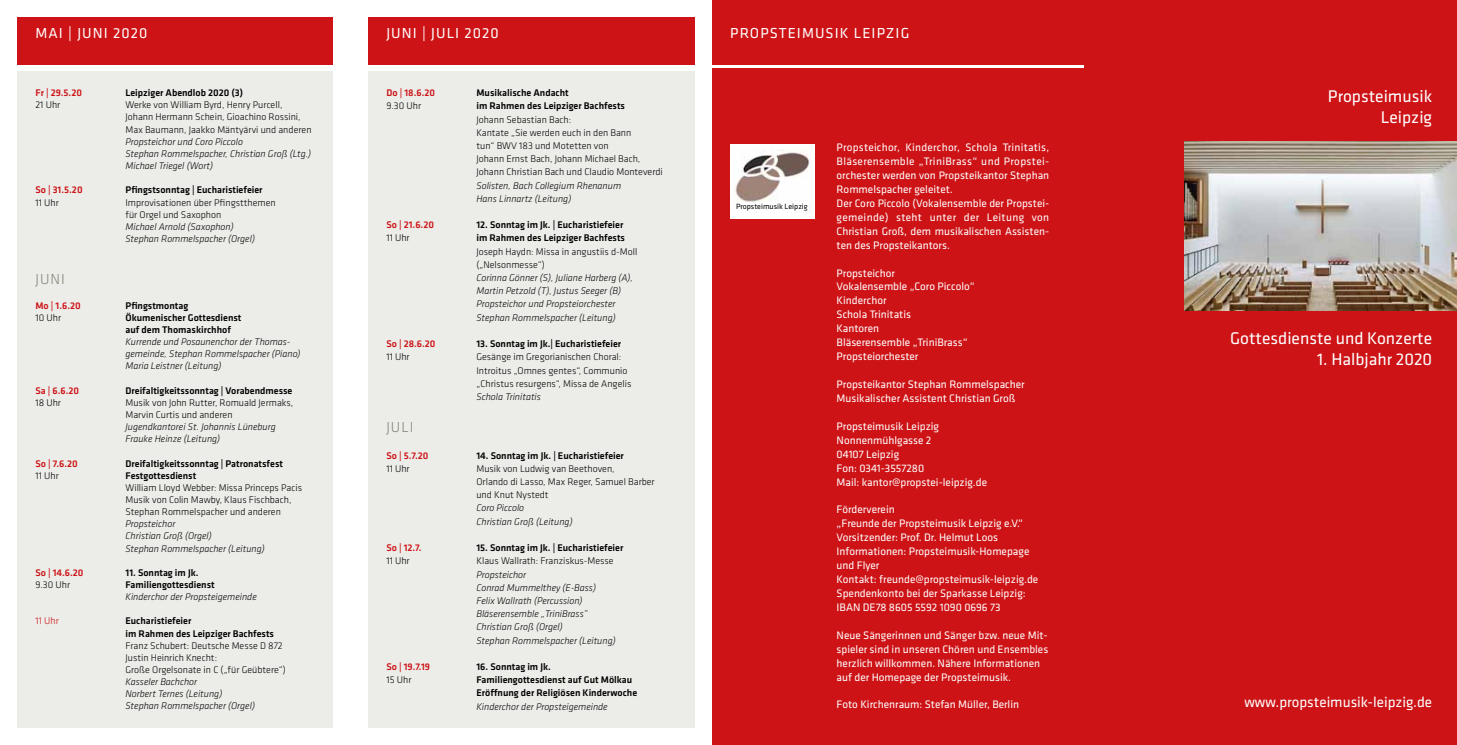
<style>
.page{position:relative;width:1457px;height:745px;background:#fff}
.page>*{position:absolute;margin:0;border:0;box-sizing:border-box;transform-origin:0 0}
.t1{font:17.5px/21px "Klavika Basic";color:#fff;text-align:right}
.t2{font:15px "Klavika Basic";letter-spacing:.01em;color:#fff}
.t3{font:15px "Klavika Basic";letter-spacing:.07em;color:#fff}
.t4{font:300 15px "Klavika Basic";letter-spacing:.07em;color:#868578}
.t5{font:11.25px/13.9px "Klavika Basic";color:#fff}
.t6{font:300 10px/13.2px "Klavika Basic";color:#000}
.t7{font:italic 300 10px/13.2px "Klavika Basic";color:#000}
.t8{font:500 10px/12.1px "Klavika Basic";color:#000}
.t9{font:500 10px "Klavika Basic";color:#cd1316}
.t10{font:300 10px "Klavika Basic";color:#cd1316}
.t11{font:7.88px "Klavika Basic";color:#000}
</style>
<div class="page">
<div style="left:369px;top:71px;width:325px;height:655px;background:#ecece9"></div>
<div style="left:369px;top:18px;width:325px;height:47px;background:#cd1316"></div>
<div style="left:18px;top:71px;width:315px;height:655px;background:#ecece9"></div>
<div style="left:18px;top:18px;width:315px;height:47px;background:#cd1316"></div>
<div style="left:712px;top:71px;width:383px;height:673px;background:#cd1316"></div>
<div style="left:712px;top:68px;width:383px;height:75px;background:#cd1316"></div>
<div style="left:730px;top:144px;width:84px;height:74px;background:#fff"></div>
<img style="left:735px;top:149px;width:75px;height:64px">
<div style="left:712px;top:0;width:383px;height:65px;background:#cd1316"></div>
<div style="left:734px;top:202px;width:75px;height:9px;background:#fff"></div>
<div style="left:1084px;top:0;width:372px;height:744px;background:#cd1316"></div>
<img style="left:1184px;top:141px;width:272px;height:169px">
<h2 class="t3" style="left:35px;top:23px;width:113px">MAI | JUNI 2020</h2>
<p class="t9" style="left:35px;top:86px;width:48px">Fr | 29.5.20</p>
<p class="t8" style="left:125px;top:86px;width:119px">Leipziger Abendlob 2020 (3)</p>
<p class="t6" style="left:35px;top:98px;width:26px">21 Uhr</p>
<p class="t6" style="left:125px;top:99px;width:188px;line-height:12.1px">Werke von William Byrd, Henry Purcell,<br>Johann Hermann Schein, Gioachino Rossini,<br>Max Baumann, Jaakko Mäntyärvi und anderen</p>
<p class="t7" style="left:125px;top:135px;width:187px;line-height:12.1px">Propsteichor und Coro Piccolo<br>Stephan Rommelspacher, Christian Groß (Ltg.)<br>Michael Triegel (Wort)</p>
<p class="t9" style="left:35px;top:183px;width:49px">So | 31.5.20</p>
<p class="t8" style="left:125px;top:183px;width:139px">Pfingstsonntag | Eucharistiefeier</p>
<p class="t6" style="left:35px;top:195px;width:25px">11 Uhr</p>
<p class="t6" style="left:125px;top:196px;width:152px;line-height:12.1px">Improvisationen über Pfingstthemen für Orgel und Saxophon</p>
<p class="t7" style="left:125px;top:220px;width:131px;line-height:12.1px">Michael Arnold (Saxophon)<br>Stephan Rommelspacher (Orgel)</p>
<h2 class="t4" style="left:35px;top:270px;width:31px">JUNI</h2>
<p class="t9" style="left:35px;top:298px;width:47px">Mo | 1.6.20</p>
<p class="t8" style="left:125px;top:299px;width:64px">Pfingstmontag</p>
<p class="t6" style="left:35px;top:310px;width:27px">10 Uhr</p>
<p class="t8" style="left:125px;top:311px;width:117px">Ökumenischer Gottesdienst auf dem Thomaskirchhof</p>
<p class="t7" style="left:125px;top:335px;width:177px;line-height:12.1px">Kurrende und Posaunenchor der Thomas&shy;gemeinde, Stephan Rommelspacher (Piano)<br>Maria Leistner (Leitung)</p>
<p class="t9" style="left:35px;top:383px;width:45px">Sa | 6.6.20</p>
<p class="t8" style="left:125px;top:384px;width:168px">Dreifaltigkeitssonntag | Vorabendmesse</p>
<p class="t6" style="left:35px;top:395px;width:27px">18 Uhr</p>
<p class="t6" style="left:125px;top:396px;width:169px;line-height:12.1px">Musik von John Rutter, Romuald Jermaks,<br>Marvin Curtis und anderen</p>
<p class="t7" style="left:125px;top:420px;width:152px;line-height:12.1px">Jugendkantorei St. Johannis Lüneburg<br>Frauke Heinze (Leitung)</p>
<p class="t9" style="left:35px;top:456px;width:44px">So | 7.6.20</p>
<p class="t8" style="left:125px;top:456px;width:159px">Dreifaltigkeitssonntag | Patronatsfest</p>
<p class="t6" style="left:35px;top:468px;width:25px">11 Uhr</p>
<p class="t8" style="left:125px;top:469px;width:72px">Festgottesdienst</p>
<p class="t6" style="left:125px;top:481px;width:178px;line-height:12.1px">William Lloyd Webber: Missa Princeps Pacis<br>Musik von Colin Mawby, Klaus Fischbach,<br>Stephan Rommelspacher und anderen</p>
<p class="t7" style="left:125px;top:517px;width:141px;line-height:12.1px">Propsteichor<br>Christian Groß (Orgel)<br>Stephan Rommelspacher (Leitung)</p>
<p class="t9" style="left:35px;top:565px;width:50px">So | 14.6.20</p>
<p class="t8" style="left:125px;top:566px;width:75px">11. Sonntag im Jk.</p>
<p class="t6" style="left:35px;top:577px;width:36px">9.30 Uhr</p>
<p class="t8" style="left:125px;top:578px;width:91px">Familiengottesdienst</p>
<p class="t7" style="left:125px;top:589px;width:133px">Kinderchor der Propsteigemeinde</p>
<p class="t10" style="left:35px;top:614px;width:25px">11 Uhr</p>
<p class="t8" style="left:125px;top:614px;width:150px">Eucharistiefeier<br>im Rahmen des Leipziger Bachfests</p>
<p class="t6" style="left:125px;top:638px;width:162px;line-height:12.1px">Franz Schubert: Deutsche Messe D 872<br>Justin Heinrich Knecht:<br>Große Orgelsonate in C („für Geübtere“)</p>
<p class="t7" style="left:125px;top:675px;width:131px;line-height:12.1px">Kasseler Bachchor<br>Norbert Ternes (Leitung)<br>Stephan Rommelspacher (Orgel)</p>
<h2 class="t3" style="left:386px;top:23px;width:114px">JUNI | JULI 2020</h2>
<p class="t9" style="left:386px;top:86px;width:50px">Do | 18.6.20</p>
<p class="t8" style="left:476px;top:86px;width:94px">Musikalische Andacht</p>
<p class="t6" style="left:386px;top:99px;width:36px">9.30 Uhr</p>
<p class="t8" style="left:476px;top:100px;width:150px">im Rahmen des Leipziger Bachfests</p>
<p class="t6" style="left:476px;top:112px;width:188px">Johann Sebastian Bach:<br>Kantate „Sie werden euch in den Bann<br>tun“ BWV 183 und Motetten von<br>Johann Ernst Bach, Johann Michael Bach, Johann Christian Bach und Claudio Monteverdi</p>
<p class="t7" style="left:476px;top:178px;width:146px">Solisten, Bach Collegium Rhenanum<br>Hans Linnartz (Leitung)</p>
<p class="t9" style="left:386px;top:218px;width:49px">So | 21.6.20</p>
<p class="t8" style="left:476px;top:218px;width:148px">12. Sonntag im Jk. | Eucharistiefeier</p>
<p class="t6" style="left:386px;top:231px;width:25px">11 Uhr</p>
<p class="t8" style="left:476px;top:232px;width:150px">im Rahmen des Leipziger Bachfests</p>
<p class="t6" style="left:476px;top:244px;width:162px">Joseph Haydn: Missa in angustiis d-Moll („Nelsonmesse“)</p>
<p class="t7" style="left:476px;top:271px;width:158px">Corinna Gönner (S), Juliane Harberg (A), Martin Petzold (T), Justus Seeger (B)<br>Propsteichor und Propsteiorchester Stephan Rommelspacher (Leitung)</p>
<p class="t9" style="left:386px;top:337px;width:51px">So | 28.6.20</p>
<p class="t8" style="left:476px;top:337px;width:146px">13. Sonntag im Jk.| Eucharistiefeier</p>
<p class="t6" style="left:386px;top:350px;width:25px">11 Uhr</p>
<p class="t6" style="left:476px;top:350px;width:156px">Gesänge im Gregorianischen Choral:<br>Introitus „Omnes gentes“, Communio „Christus resurgens“, Missa de Angelis</p>
<p class="t7" style="left:476px;top:389px;width:66px">Schola Trinitatis</p>
<h2 class="t4" style="left:386px;top:418px;width:29px">JULI</h2>
<p class="t9" style="left:386px;top:448px;width:43px">So | 5.7.20</p>
<p class="t8" style="left:476px;top:448px;width:149px">14. Sonntag im Jk. | Eucharistiefeier</p>
<p class="t6" style="left:386px;top:461px;width:25px">11 Uhr</p>
<p class="t6" style="left:476px;top:461px;width:180px">Musik von Ludwig van Beethoven,<br>Orlando di Lasso, Max Reger, Samuel Barber und Knut Nystedt</p>
<p class="t7" style="left:476px;top:501px;width:98px">Coro Piccolo<br>Christian Groß (Leitung)</p>
<p class="t9" style="left:386px;top:540px;width:37px">So | 12.7.</p>
<p class="t8" style="left:476px;top:541px;width:148px">15. Sonntag im Jk. | Eucharistiefeier</p>
<p class="t6" style="left:386px;top:554px;width:25px">11 Uhr</p>
<p class="t6" style="left:476px;top:554px;width:139px">Klaus Wallrath: Franziskus-Messe</p>
<p class="t7" style="left:476px;top:567px;width:141px">Propsteichor<br>Conrad Mummelthey (E-Bass)<br>Felix Wallrath (Percussion)<br>Bläserensemble „TriniBrass”<br>Christian Groß (Orgel)<br>Stephan Rommelspacher (Leitung)</p>
<p class="t9" style="left:386px;top:659px;width:45px">So | 19.7.19</p>
<p class="t8" style="left:476px;top:660px;width:76px">16. Sonntag im Jk.</p>
<p class="t6" style="left:386px;top:672px;width:27px">15 Uhr</p>
<p class="t8" style="left:476px;top:672px;width:162px;line-height:13.2px">Familiengottesdienst auf Gut Mölkau<br>Eröffnung der Religiösen Kinderwoche</p>
<p class="t7" style="left:476px;top:699px;width:133px">Kinderchor der Propsteigemeinde</p>
<h2 class="t2" style="left:730px;top:23px;width:40px">Propsteimusik</h2>
<h2 class="t2" style="left:854px;top:23px;width:49px">Leipzig</h2>
<p class="t11" style="left:736px;top:201px;width:73px">Propsteimusik Leipzig</p>
<p class="t5" style="left:836px;top:140px;width:214px">Propsteichor, Kinderchor, Schola Trinitatis, Bläserensemble „TriniBrass“ und Propstei&shy;orchester werden von Propsteikantor Stephan Rommelspacher geleitet.<br>Der Coro Piccolo (Vokalensemble der Propstei&shy;gemeinde) steht unter der Leitung von Christian Groß, dem musikalischen Assisten&shy;ten des Propsteikantors.</p>
<p class="t5" style="left:836px;top:265px;width:140px">Propsteichor<br>Vokalensemble „Coro Piccolo“<br>Kinderchor<br>Schola Trinitatis<br>Kantoren<br>Bläserensemble „TriniBrass“<br>Propsteiorchester</p>
<p class="t5" style="left:836px;top:376px;width:189px">Propsteikantor Stephan Rommelspacher<br>Musikalischer Assistent Christian Groß</p>
<p class="t5" style="left:836px;top:418px;width:152px">Propsteimusik Leipzig<br>Nonnenmühlgasse 2<br>04107 Leipzig<br>Fon: 0341-3557280<br>Mail: kantor@propstei-leipzig.de</p>
<p class="t5" style="left:836px;top:502px;width:203px">Förderverein<br>„Freunde der Propsteimusik Leipzig e.V.“ Vorsitzender: Prof. Dr. Helmut Loos Informationen: Propsteimusik-Homepage und Flyer<br>Kontakt: freunde@propsteimusik-leipzig.de Spendenkonto bei der Sparkasse Leipzig:<br>IBAN DE78 8605 5592 1090 0696 73</p>
<p class="t5" style="left:836px;top:627px;width:213px">Neue Sängerinnen und Sänger bzw. neue Mit&shy;spieler sind in unseren Chören und Ensembles herzlich willkommen. Nähere Informationen auf der Homepage der Propsteimusik.</p>
<p class="t5" style="left:836px;top:697px;width:184px">Foto Kirchenraum: Stefan Müller, Berlin</p>
<h1 class="t1" style="left:1327px;top:85px;width:106px">Propsteimusik<br>Leipzig</h1>
<h1 class="t1" style="left:1230px;top:326px;width:203px">Gottesdienste und Konzerte</h1>
<h1 class="t1" style="left:1316px;top:347px;width:117px">1. Halbjahr 2020</h1>
<h2 class="t2" style="left:1244px;top:691px;width:189px">www.propsteimusik-leipzig.de</h2>
</div>
